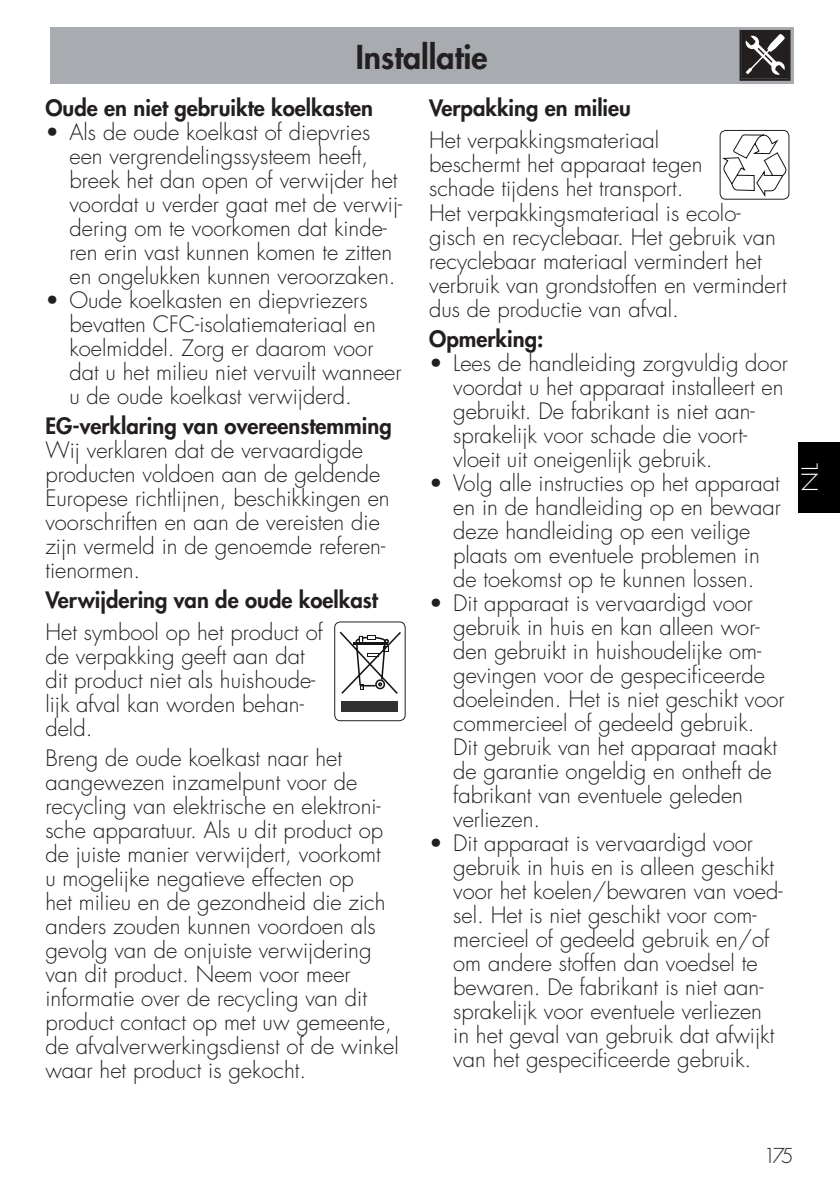
<style>
.page{position:relative;width:840px;height:1191px;background:#fff}
.page>*{position:absolute;margin:0;border:0;box-sizing:border-box;transform-origin:0 0}
.t1{font:800 32px "Futura Std";color:#231f20}
.t2{font:300 22px/24px "Futura Std";color:#231f20}
.t3{font:800 22px "Futura Std";color:#231f20}
.t4{font:300 21.6px "Futura Std";color:#fff;scale:1.11 1}
.t5{font:300 20px "Futura Std";color:#231f20}
</style>
<div class="page">
<div style="left:797px;top:442px;width:42px;height:71px;background:#000"></div>
<svg style="left:339px;top:631px;width:62px;height:63px"></svg>
<div style="left:341px;top:701px;width:56px;height:11px;background:#303130"></div>
<div style="left:334px;top:621px;width:71px;height:100px;border:1px solid #231f20;border-radius:6px"></div>
<div style="left:719px;top:130px;width:70px;height:70px;border:1px solid #231f20;border-radius:6px"></div>
<svg style="left:721px;top:134px;width:65px;height:63px"></svg>
<div style="left:50px;top:27px;width:743px;height:57px;background:#a8abaf"></div>
<svg style="left:739px;top:30px;width:51px;height:51px;background:#4e4b4c"></svg>
<h1 class="t1" style="left:355px;top:36px;width:133px">Installatie</h1>
<p class="t3" style="left:45px;top:94px;width:329px">Oude en niet gebruikte koelkasten</p>
<p class="t2" style="left:69px;top:121px;width:334px;text-indent:-24px">• Als de oude koelkast of diepvries een vergrendelingssysteem heeft, breek het dan open of verwijder het voordat u verder gaat met de verwij&shy;dering om te voorkomen dat kinde&shy;ren erin vast kunnen komen te zitten en ongelukken kunnen veroorzaken.</p>
<p class="t2" style="left:69px;top:289px;width:333px;text-indent:-24px">• Oude koelkasten en diepvriezers bevatten CFC-isolatiemateriaal en koelmiddel. Zorg er daarom voor dat u het milieu niet vervuilt wanneer u de oude koelkast verwijderd.</p>
<p class="t3" style="left:45px;top:412px;width:347px">EG-verklaring van overeenstemming</p>
<p class="t2" style="left:45px;top:439px;width:345px">Wij verklaren dat de vervaardigde producten voldoen aan de geldende<br>Europese richtlijnen, beschikkingen en voorschriften en aan de vereisten die zijn vermeld in de genoemde referen&shy;tienormen.</p>
<p class="t3" style="left:45px;top:586px;width:334px">Verwijdering van de oude koelkast</p>
<p class="t2" style="left:45px;top:620px;width:279px">Het symbool op het product of de verpakking geeft aan dat dit product niet als huishoude&shy;lijk afval kan worden behan&shy;deld.</p>
<p class="t2" style="left:45px;top:746px;width:354px">Breng de oude koelkast naar het aangewezen inzamelpunt voor de recycling van elektrische en elektroni&shy;sche apparatuur. Als u dit product op de juiste manier verwijdert, voorkomt<br>u mogelijke negatieve effecten op<br>het milieu en de gezondheid die zich anders zouden kunnen voordoen als gevolg van de onjuiste verwijdering van dit product. Neem voor meer informatie over de recycling van dit product contact op met uw gemeente, de afvalverwerkingsdienst of de winkel waar het product is gekocht.</p>
<p class="t3" style="left:429px;top:94px;width:203px">Verpakking en milieu</p>
<p class="t2" style="left:429px;top:129px;width:359px">Het verpakkingsmateriaal<br>beschermt het apparaat tegen<br>schade tijdens het transport.<br>Het verpakkingsmateriaal is ecolo&shy;gisch en recyclebaar. Het gebruik van recyclebaar materiaal vermindert het verbruik van grondstoffen en vermindert dus de productie van afval.</p>
<p class="t3" style="left:429px;top:325px;width:116px">Opmerking:</p>
<p class="t2" style="left:453px;top:352px;width:336px;text-indent:-24px">• Lees de handleiding zorgvuldig door voordat u het apparaat installeert en gebruikt. De fabrikant is niet aan&shy;sprakelijk voor schade die voort&shy;vloeit uit oneigenlijk gebruik.</p>
<p class="t2" style="left:453px;top:472px;width:329px;text-indent:-24px">• Volg alle instructies op het apparaat en in de handleiding op en bewaar deze handleiding op een veilige plaats om eventuele problemen in de toekomst op te kunnen lossen.</p>
<p class="t2" style="left:453px;top:592px;width:333px;text-indent:-24px">• Dit apparaat is vervaardigd voor gebruik in huis en kan alleen wor&shy;den gebruikt in huishoudelijke om&shy;gevingen voor de gespecificeerde doeleinden. Het is niet geschikt voor commercieel of gedeeld gebruik.<br>Dit gebruik van het apparaat maakt de garantie ongeldig en ontheft de fabrikant van eventuele geleden verliezen.</p>
<p class="t2" style="left:453px;top:832px;width:331px;text-indent:-24px">• Dit apparaat is vervaardigd voor gebruik in huis en is alleen geschikt voor het koelen/bewaren van voed&shy;sel. Het is niet geschikt voor com&shy;mercieel of gedeeld gebruik en/of om andere stoffen dan voedsel te bewaren. De fabrikant is niet aan&shy;sprakelijk voor eventuele verliezen in het geval van gebruik dat afwijkt van het gespecificeerde gebruik.</p>
<p class="t4" style="left:796px;top:491px;width:27px;rotate:-90deg">NL</p>
<p class="t5" style="left:763px;top:1143px;width:32px">175</p>
</div>
